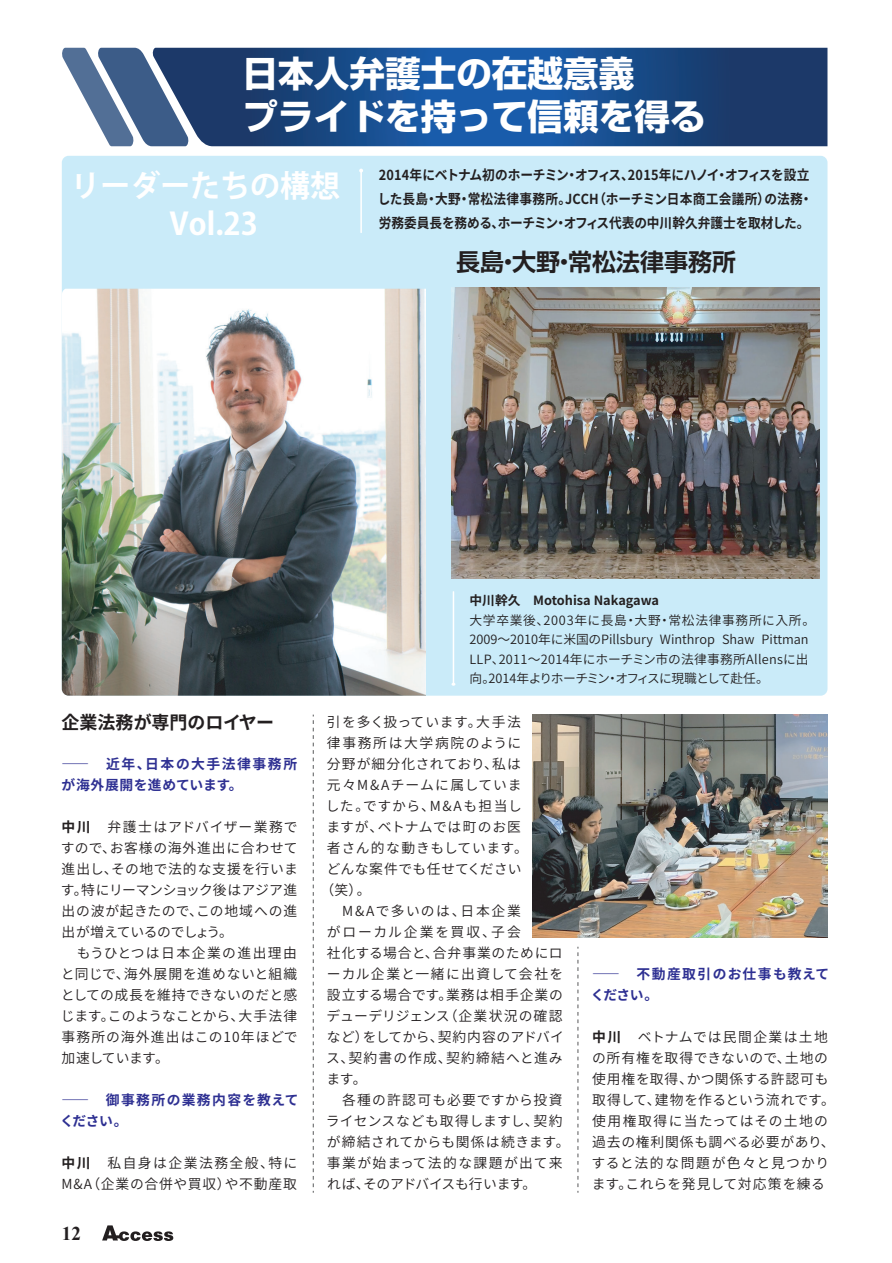
<style>
.page{position:relative;width:892px;height:1263px;background:#fff}
.page>*{position:absolute;margin:0;border:0;box-sizing:border-box;transform-origin:0 0}
.t1{font:700 35.55px/42.8px "Shin Go Pro";color:#fff}
.t2{font:700 30.6px "Koz Go Pro";color:#fff}
.t3{font:700 24px "Shin Go Pro De";color:#231f20}
.t4{font:700 19.5px "Times New Roman";color:#231f20}
.t5{font:700 18px "Source Han Sans JP";color:#231f20}
.t6{font:13.8px/21px "Source Han Sans JP";letter-spacing:.055em;color:#231f20}
.t7{font:700 13.8px/24px "Source Han Sans JP";color:#231f20;scale:.92 1}
.t8{font:700 13.8px/21px "Source Han Sans JP";letter-spacing:.09em;color:#2e3092}
.t9{font:13.8px "Source Han Sans JP";letter-spacing:.085em;color:#231f20}
.t10{font:13.8px "Source Han Sans JP";letter-spacing:.025em;color:#231f20}
.t11{font:700 13.8px/21px "Source Han Sans JP";letter-spacing:.05em;color:#2e3092}
.t12{font:13.8px "Source Han Sans JP";letter-spacing:.015em;color:#231f20}
.t13{font:13.8px "Source Han Sans JP";letter-spacing:.035em;color:#231f20}
.t14{font:13.8px "Source Han Sans JP";letter-spacing:.08em;color:#231f20}
.t15{font:13.8px "Source Han Sans JP";letter-spacing:.09em;color:#231f20}
.t16{font:13.8px "Source Han Sans JP";letter-spacing:-.015em;color:#231f20}
.t17{font:13.8px "Source Han Sans JP";letter-spacing:.075em;color:#231f20}
.t18{font:13.8px "Source Han Sans JP";letter-spacing:.12em;color:#231f20}
.t19{font:13.8px "Source Han Sans JP";letter-spacing:.11em;color:#231f20}
.t20{font:13.8px "Source Han Sans JP";letter-spacing:.135em;color:#231f20}
.t21{font:12.75px/19.5px "Source Han Sans JP";color:#231f20}
.t22{font:700 12.75px "Source Han Sans JP";color:#231f20}
.s1{font-weight:700}
</style>
<div class="page">
<svg style="left:102px;top:1225px;width:71px;height:15px"></svg>
<div style="left:62px;top:156px;width:765px;height:539px;background:#caebf9;border-radius:7px"></div>
<svg style="left:577px;top:946px;width:1px;height:246px"></svg>
<svg style="left:313px;top:714px;width:1px;height:478px"></svg>
<hr style="left:360px;top:170px;width:2px;height:63px;background:#fff">
<hr style="left:452px;top:591px;width:2px;height:93px;background:#fff">
<svg style="left:188px;top:48px;width:639px;height:98px;background:#1a4a87"></svg>
<svg style="left:62px;top:48px;width:126px;height:98px"></svg>
<img style="left:451px;top:288px;width:368px;height:290px">
<img style="left:62px;top:289px;width:364px;height:406px">
<img style="left:532px;top:714px;width:295px;height:223px">
<h1 class="t1" style="left:242px;top:48px;width:464px">日本人弁護士の在越意義<br>プライドを持って信頼を得る</h1>
<h2 class="t2" style="left:71px;top:166px;width:271px">リーダーたちの構想</h2>
<h2 class="t2" style="left:169px;top:204px;width:90px">Vol.23</h2>
<p class="t7" style="left:378px;top:164px;width:474px">2014年にベトナム初のホーチミン・オフィス、2015年にハノイ・オフィスを設立した長島・大野・常松法律事務所。JCCH（ホーチミン日本商工会議所）の法務・労務委員長を務める、ホーチミン・オフィス代表の中川幹久弁護士を取材した。</p>
<h3 class="t3" style="left:456px;top:242px;width:281px">長島・大野・常松法律事務所</h3>
<p class="t22" style="left:469px;top:593px;width:191px">中川幹久　Motohisa Nakagawa</p>
<p class="t21" style="left:469px;top:610px;width:347px">大学卒業後、2003年に長島・大野・常松法律事務所に入所。2009～2010年に米国のPillsbury Winthrop Shaw Pittman LLP、2011～2014年にホーチミン市の法律事務所Allensに出向。2014年よりホーチミン・オフィスに現職として赴任。</p>
<h3 class="t5" style="left:62px;top:712px;width:214px">企業法務が専門のロイヤー</h3>
<p class="t11" style="left:62px;top:753px;width:237px">⸺堁　近年、日本の大手法律事務所が海外展開を進めています。</p>
<p class="t6" style="left:61px;top:816px;width:239px"><span class="s1">中川</span>　弁護士はアドバイザー業務ですので、お客様の海外進出に合わせて進出し、その地で法的な支援を行います。特にリーマンショック後はアジア進出の波が起きたので、この地域への進出が増えているのでしょう。<br>　もうひとつは日本企業の進出理由と同じで、海外展開を進めないと組織としての成長を維持できないのだと感じます。このようなことから、大手法律事務所の海外進出はこの10年ほどで加速しています。</p>
<p class="t8" style="left:60px;top:1089px;width:240px">⸺堁　御事務所の業務内容を教えてください。</p>
<p class="t6" style="left:62px;top:1152px;width:237px"><span class="s1">中川</span>　私自身は企業法務全般、特に<br>M&amp;A（企業の合併や買収）や不動産取</p>
<h3 class="t4" style="left:62px;top:1219px;width:21px">12</h3>
<p class="t6" style="left:327px;top:711px;width:196px">引を多く扱っています。大手法</p>
<p class="t18" style="left:327px;top:735px;width:196px">律事務所は大学病院のように</p>
<p class="t6" style="left:327px;top:753px;width:196px">分野が細分化されており、私は</p>
<p class="t17" style="left:327px;top:777px;width:196px">元々M&amp;Aチームに属していま</p>
<p class="t6" style="left:326px;top:795px;width:198px">した。ですから、M&amp;Aも担当し</p>
<p class="t6" style="left:326px;top:816px;width:196px">ますが、ベトナムでは町のお医</p>
<p class="t6" style="left:327px;top:837px;width:203px">者さん的な動きもしています。</p>
<p class="t10" style="left:327px;top:861px;width:196px">どんな案件でも任せてください</p>
<p class="t6" style="left:320px;top:879px;width:52px">（笑）。</p>
<p class="t19" style="left:342px;top:903px;width:180px">M&amp;Aで多いのは、日本企業</p>
<p class="t20" style="left:327px;top:924px;width:196px">がローカル企業を買収、子会</p>
<p class="t6" style="left:327px;top:942px;width:237px">社化する場合と、合弁事業のためにロ</p>
<p class="t9" style="left:327px;top:966px;width:238px">ーカル企業と一緒に出資して会社を</p>
<p class="t6" style="left:327px;top:984px;width:237px">設立する場合です。業務は相手企業の</p>
<p class="t13" style="left:326px;top:1008px;width:237px">デューデリジェンス（企業状況の確認</p>
<p class="t12" style="left:327px;top:1029px;width:238px">など）をしてから、契約内容のアドバイ</p>
<p class="t9" style="left:326px;top:1050px;width:238px">ス、契約書の作成、契約締結へと進み</p>
<p class="t6" style="left:326px;top:1068px;width:41px">ます。</p>
<p class="t14" style="left:327px;top:1092px;width:237px">　各種の許認可も必要ですから投資</p>
<p class="t10" style="left:326px;top:1113px;width:238px">ライセンスなども取得しますし、契約</p>
<p class="t6" style="left:327px;top:1131px;width:244px">が締結されてからも関係は続きます。</p>
<p class="t15" style="left:327px;top:1155px;width:237px">事業が始まって法的な課題が出て来</p>
<p class="t16" style="left:327px;top:1176px;width:211px">れば、そのアドバイスも行います。</p>
<p class="t8" style="left:591px;top:963px;width:240px">⸺堁　不動産取引のお仕事も教えてください。</p>
<p class="t6" style="left:591px;top:1026px;width:245px"><span class="s1">中川</span>　ベトナムでは民間企業は土地の所有権を取得できないので、土地の使用権を取得、かつ関係する許認可も取得して、建物を作るという流れです。使用権取得に当たってはその土地の過去の権利関係も調べる必要があり、すると法的な問題が色々と見つかります。これらを発見して対応策を練る</p>
</div>
